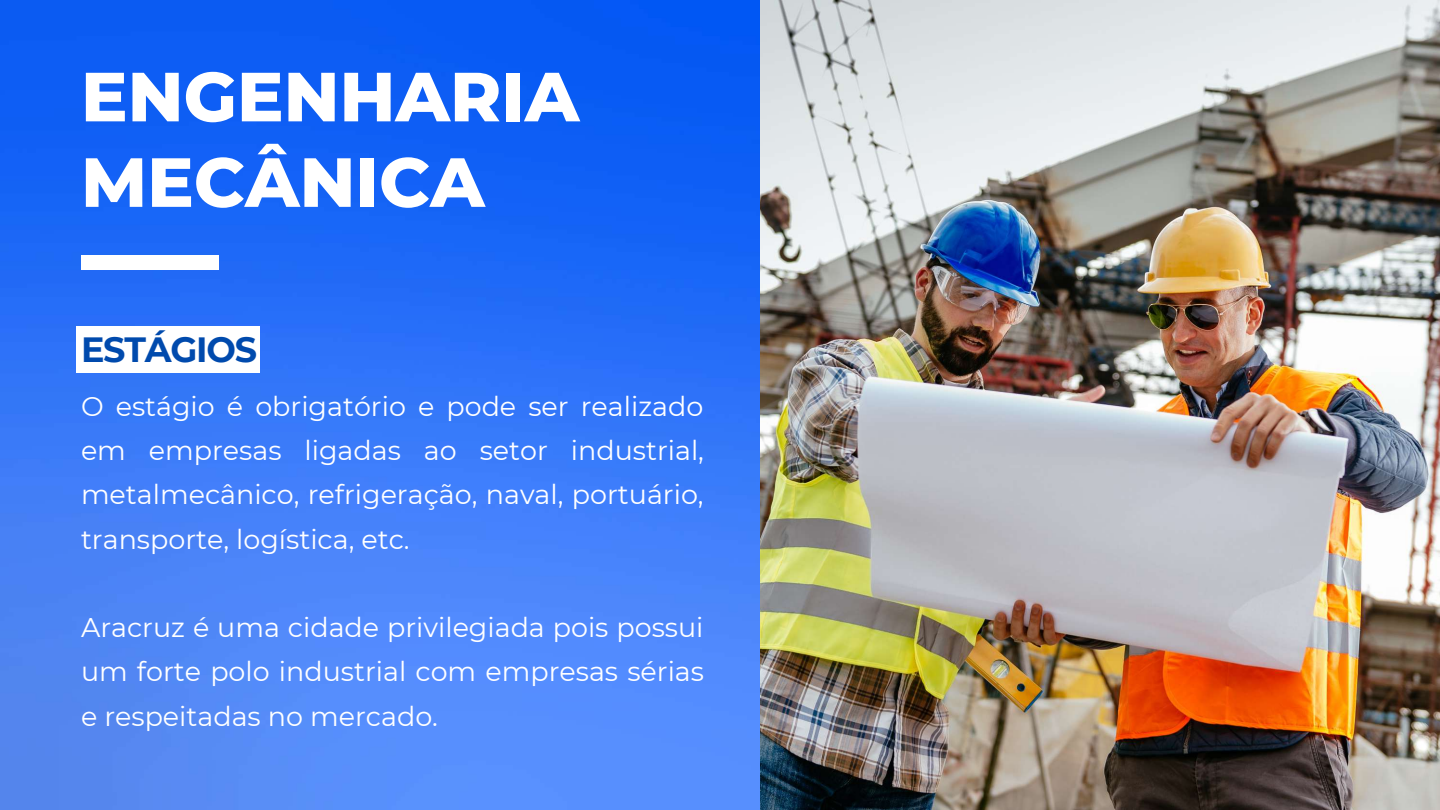
<style>
.page{position:relative;width:1440px;height:810px;background:#fff}
.page>*{position:absolute;margin:0;border:0;box-sizing:border-box;transform-origin:0 0}
.t1{font:800 69.4px/85.5px "Montserrat";color:#fff}
.t2{font:700 35px "Montserrat";letter-spacing:-.035em;color:#004aad}
.t3{font:27px/44.2px "Montserrat";color:#fff;text-align:justify}
</style>
<div class="page">
<img style="left:0;top:0;width:760px;height:810px">
<img style="left:760px;top:0;width:680px;height:810px">
<div style="left:77px;top:326px;width:183px;height:47px;background:#fff"></div>
<div style="left:81px;top:256px;width:137px;height:14px;background:#fff"></div>
<h1 class="t1" style="left:81px;top:54px;width:500px">ENGENHARIA<br>MECÂNICA</h1>
<p class="t2" style="left:81px;top:328px;width:178px">ESTÁGIOS</p>
<p class="t3" style="left:81px;top:384px;width:625px">O estágio é obrigatório e pode ser realizado em empresas ligadas ao setor industrial, metalmecânico, refrigeração, naval, portuário, transporte, logística, etc.</p>
<p class="t3" style="left:81px;top:605px;width:625px">Aracruz é uma cidade privilegiada pois possui um forte polo industrial com empresas sérias e respeitadas no mercado.</p>
</div>
